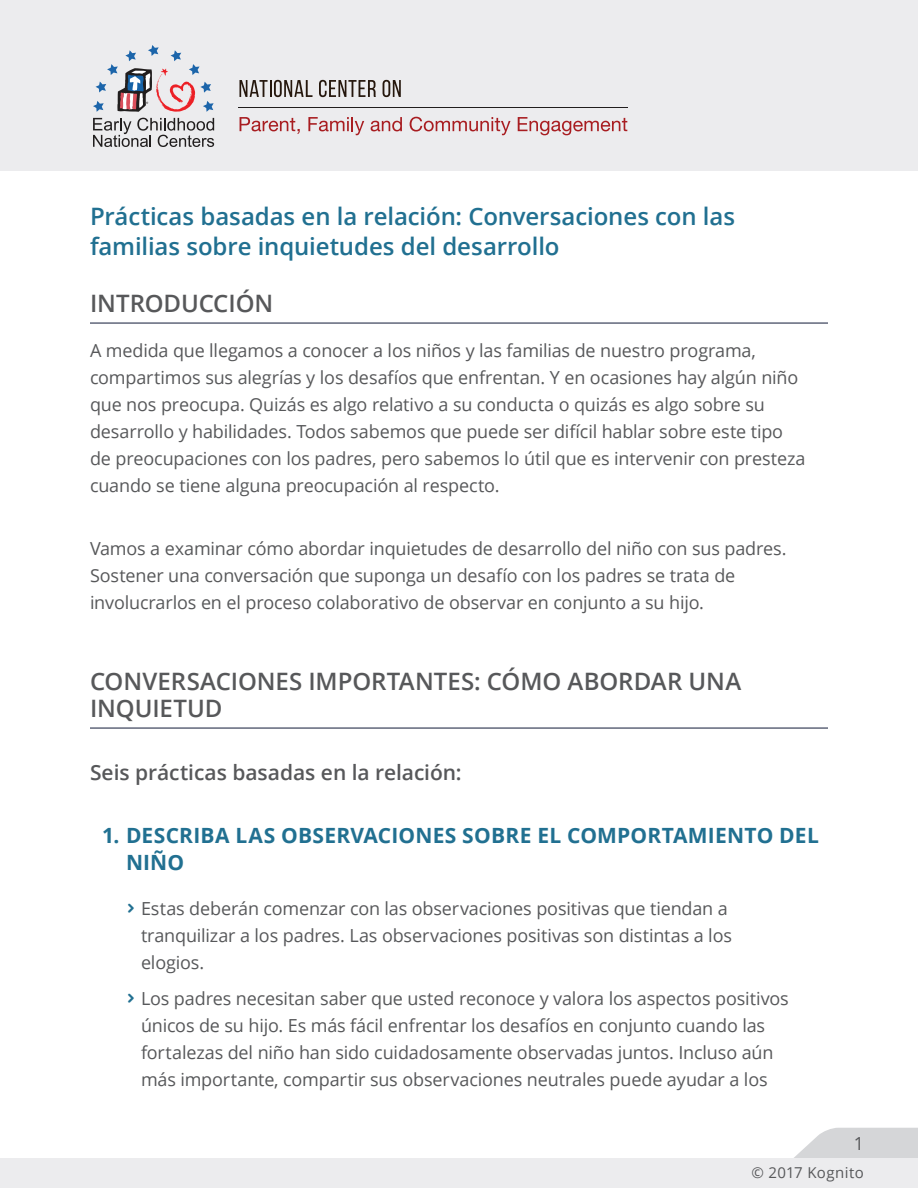
<style>
.page{position:relative;width:918px;height:1188px;background:#fff}
.page>*{position:absolute;margin:0;border:0;box-sizing:border-box;transform-origin:0 0}
.Sim_Title{font:600 24px/30px "Open Sans";letter-spacing:-.005em;color:#217091}
.Subheader{font:600 24px/27px "Open Sans";letter-spacing:-.005em;color:#57585a}
.t1{font:700 21px/27px "Open Sans";letter-spacing:.01em;color:#217091}
.Sub_Title_2{font:600 21px "Open Sans";color:#57585a}
.body{font:18px/27px "Open Sans";letter-spacing:-.01em;color:#57585a}
.pagination{font:18px "Open Sans";color:#57585a}
.t2{font:15px "Open Sans";letter-spacing:.025em;color:#57585a}
.s1{font-family:"Modern Pictograms Pro";font-size:22.5px;color:#217091}
</style>
<div class="page">
<div style="left:0;top:0;width:918px;height:171px;background:#ececee"></div>
<svg style="left:240px;top:117px;width:60px;height:17px"></svg>
<svg style="left:308px;top:117px;width:56px;height:18px"></svg>
<svg style="left:371px;top:117px;width:31px;height:14px"></svg>
<svg style="left:410px;top:117px;width:101px;height:18px"></svg>
<svg style="left:518px;top:117px;width:109px;height:18px"></svg>
<svg style="left:239px;top:80px;width:74px;height:17px"></svg>
<svg style="left:319px;top:80px;width:57px;height:17px"></svg>
<svg style="left:383px;top:80px;width:18px;height:17px"></svg>
<hr style="left:239px;top:108px;width:389px;height:1px;background:#211e1e">
<svg style="left:93px;top:118px;width:121px;height:29px"></svg>
<svg style="left:93px;top:45px;width:121px;height:67px"></svg>
<svg style="left:730px;top:1128px;width:188px;height:31px"></svg>
<div style="left:0;top:1159px;width:918px;height:29px;background:#ececee"></div>
<hr style="left:90px;top:323px;width:738px;height:1px;background:#111a38">
<hr style="left:90px;top:728px;width:738px;height:1px;background:#111a38">
<p class="Sim_Title" style="left:90px;top:201px;width:647px">Prácticas basadas en la relación: Conversaciones con las familias sobre inquietudes del desarrollo</p>
<p class="Subheader" style="left:90px;top:290px;width:185px">INTRODUCCIÓN</p>
<p class="body" style="left:90px;top:337px;width:717px">A medida que llegamos a conocer a los niños y las familias de nuestro programa, compartimos sus alegrías y los desafíos que enfrentan. Y en ocasiones hay algún niño que nos preocupa. Quizás es algo relativo a su conducta o quizás es algo sobre su desarrollo y habilidades. Todos sabemos que puede ser difícil hablar sobre este tipo de preocupaciones con los padres, pero sabemos lo útil que es intervenir con presteza cuando se tiene alguna preocupación al respecto.</p>
<p class="body" style="left:90px;top:535px;width:698px">Vamos a examinar cómo abordar inquietudes de desarrollo del niño con sus padres.<br>Sostener una conversación que suponga un desafío con los padres se trata de involucrarlos en el proceso colaborativo de observar en conjunto a su hijo.</p>
<p class="Subheader" style="left:90px;top:668px;width:653px">CONVERSACIONES IMPORTANTES: CÓMO ABORDAR UNA<br>INQUIETUD</p>
<p class="Sub_Title_2" style="left:90px;top:758px;width:373px">Seis prácticas basadas en la relación:</p>
<p class="t1" style="left:126px;top:822px;width:694px;text-indent:-24px">1. DESCRIBA LAS OBSERVACIONES SOBRE EL COMPORTAMIENTO DEL<br>NIÑO</p>
<p class="body" style="left:141px;top:895px;width:592px;text-indent:-15px"><span class="s1">‹</span> Estas deberán comenzar con las observaciones positivas que tiendan a tranquilizar a los padres. Las observaciones positivas son distintas a los elogios.</p>
<p class="body" style="left:126px;top:985px;width:664px;text-align:center"><span class="s1">‹</span> Los padres necesitan saber que usted reconoce y valora los aspectos positivos únicos de su hijo. Es más fácil enfrentar los desafíos en conjunto cuando las fortalezas del niño han sido cuidadosamente observadas juntos. Incluso aún más importante, compartir sus observaciones neutrales puede ayudar a los</p>
<p class="pagination" style="left:854px;top:1131px;width:12px">1</p>
<p class="t2" style="left:751px;top:1162px;width:114px">© 2017 Kognito</p>
</div>
